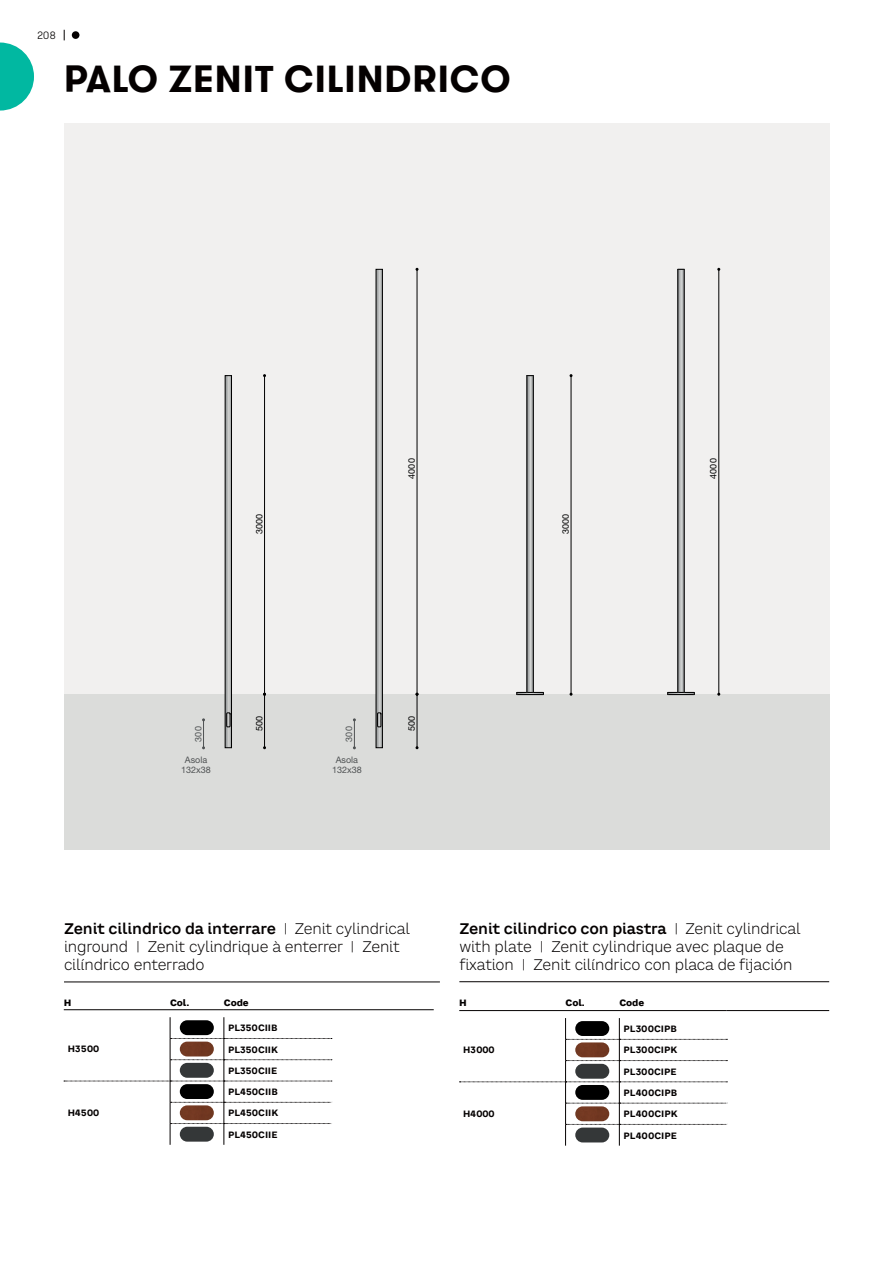
<style>
.page{position:relative;width:893px;height:1263px;background:#fff}
.page>*{position:absolute;margin:0;border:0;box-sizing:border-box;transform-origin:0 0}
.t1{font:700 37.5px "GT Walsheim Pro";letter-spacing:.025em;color:#040000}
.t2{font:300 15px/18px "CA Saygon Text";letter-spacing:-.01em;color:#040000}
.t3{font:300 10.5px "GT Walsheim Pro";color:#040000}
.t4{font:700 9px "CA Saygon Text";color:#040000}
.t5{font:9px/10.8px "Helvetica Neue LTW1 G";color:#4f5253;text-align:center}
.t6{font:9px "Helvetica Neue LTW1 G";color:#000}
.t7{font:9px "CA Saygon Text Bold Monospa";color:#040000}
.t8{font:800 9px "CA Saygon Text";letter-spacing:-.01em;color:#040000}
.s1{font-weight:600}
</style>
<div class="page">
<div style="left:64px;top:123px;width:765px;height:702px;background:#f1f0ef"></div>
<div style="left:64px;top:694px;width:765px;height:156px;background:#dbdcda"></div>
<svg style="left:227px;top:377px;width:3px;height:369px"></svg>
<div style="left:225px;top:375px;width:7px;height:373px;border:1px solid #000"></div>
<div style="left:376px;top:269px;width:6px;height:479px;background:#c2c4c3"></div>
<div style="left:376px;top:269px;width:7px;height:479px;border:1px solid #000"></div>
<svg style="left:528px;top:376px;width:5px;height:316px;background:#b1b3b3"></svg>
<svg style="left:516px;top:692px;width:28px;height:3px"></svg>
<hr style="left:527px;top:376px;width:1px;height:316px;background:#000">
<hr style="left:533px;top:376px;width:1px;height:316px;background:#000">
<svg style="left:678px;top:270px;width:6px;height:422px;background:#a0a2a3"></svg>
<svg style="left:667px;top:692px;width:28px;height:3px"></svg>
<hr style="left:677px;top:269px;width:1px;height:423px;background:#000">
<hr style="left:684px;top:269px;width:1px;height:423px;background:#000">
<hr style="left:571px;top:376px;width:1px;height:318px;background:#000">
<hr style="left:264px;top:376px;width:1px;height:318px;background:#000">
<hr style="left:417px;top:694px;width:1px;height:54px;background:#000">
<hr style="left:264px;top:694px;width:1px;height:54px;background:#000">
<hr style="left:417px;top:269px;width:1px;height:425px;background:#000">
<hr style="left:718px;top:269px;width:1px;height:425px;background:#000">
<div style="left:227px;top:713px;width:3px;height:14px;border:1px solid #000"></div>
<svg style="left:202px;top:718px;width:3px;height:31px"></svg>
<div style="left:377px;top:713px;width:4px;height:14px;border:1px solid #000"></div>
<svg style="left:353px;top:718px;width:3px;height:31px"></svg>
<hr style="left:224px;top:1009px;width:210px;height:1px;background:#040000">
<hr style="left:64px;top:1009px;width:160px;height:1px;background:#040000">
<svg style="left:64px;top:1017px;width:269px;height:128px"></svg>
<div style="left:180px;top:1020px;width:34px;height:15px;background:#000;border-radius:7px"></div>
<img style="left:180px;top:1041px;width:34px;height:15px;border-radius:7px">
<div style="left:180px;top:1063px;width:34px;height:15px;background:#343738;border-radius:7px"></div>
<div style="left:180px;top:1084px;width:34px;height:15px;background:#000;border-radius:7px"></div>
<img style="left:180px;top:1105px;width:34px;height:15px;border-radius:7px">
<div style="left:180px;top:1127px;width:34px;height:14px;background:#343738;border-radius:7px"></div>
<hr style="left:64px;top:982px;width:376px;height:1px;background:#040000">
<hr style="left:727px;top:1010px;width:102px;height:1px;background:#040000">
<hr style="left:459px;top:1010px;width:268px;height:1px;background:#040000">
<svg style="left:459px;top:1018px;width:269px;height:128px"></svg>
<div style="left:575px;top:1021px;width:34px;height:15px;background:#000;border-radius:7px"></div>
<img style="left:575px;top:1042px;width:34px;height:15px;border-radius:7px">
<div style="left:575px;top:1064px;width:34px;height:15px;background:#343738;border-radius:7px"></div>
<div style="left:575px;top:1085px;width:34px;height:15px;background:#000;border-radius:7px"></div>
<img style="left:575px;top:1106px;width:34px;height:15px;border-radius:7px">
<div style="left:575px;top:1127px;width:34px;height:15px;background:#343738;border-radius:7px"></div>
<hr style="left:459px;top:981px;width:370px;height:1px;background:#040000">
<svg style="left:0;top:43px;width:34px;height:68px"></svg>
<div style="left:72px;top:31px;width:7px;height:8px;background:#040000;border-radius:50%"></div>
<p class="t3" style="left:37px;top:28px;width:20px">208</p>
<h1 class="t1" style="left:64px;top:55px;width:448px">PALO ZENIT CILINDRICO</h1>
<p class="t6" style="left:406px;top:478px;width:22px;rotate:-90deg">4000</p>
<p class="t6" style="left:708px;top:478px;width:22px;rotate:-90deg">4000</p>
<p class="t6" style="left:254px;top:534px;width:22px;rotate:-90deg">3000</p>
<p class="t6" style="left:560px;top:534px;width:22px;rotate:-90deg">3000</p>
<p class="t5" style="left:193px;top:741px;width:17px;rotate:-90deg">300</p>
<p class="t5" style="left:181px;top:754px;width:31px">Asola<br>132x38</p>
<p class="t6" style="left:254px;top:731px;width:17px;rotate:-90deg">500</p>
<p class="t6" style="left:406px;top:731px;width:17px;rotate:-90deg">500</p>
<p class="t5" style="left:344px;top:741px;width:17px;rotate:-90deg">300</p>
<p class="t5" style="left:332px;top:754px;width:31px">Asola<br>132x38</p>
<p class="t2" style="left:64px;top:921px;width:347px"><span class="s1">Zenit cilindrico da interrare</span> | Zenit cylindrical inground | Zenit cylindrique à enterrer | Zenit cilíndrico enterrado</p>
<p class="t2" style="left:459px;top:921px;width:343px"><span class="s1">Zenit cilindrico con piastra</span> | Zenit cylindrical with plate | Zenit cylindrique avec plaque de fixation | Zenit cilíndrico con placa de fijación</p>
<p class="t8" style="left:459px;top:1000px;width:9px">H</p>
<p class="t8" style="left:566px;top:1000px;width:21px">Col.</p>
<p class="t8" style="left:619px;top:1000px;width:26px">Code</p>
<p class="t8" style="left:64px;top:999px;width:9px">H</p>
<p class="t8" style="left:170px;top:999px;width:21px">Col.</p>
<p class="t8" style="left:224px;top:999px;width:26px">Code</p>
<p class="t7" style="left:68px;top:1044px;width:33px">H3500</p>
<p class="t7" style="left:68px;top:1108px;width:33px">H4500</p>
<p class="t4" style="left:228px;top:1023px;width:51px">PL350CIIB</p>
<p class="t4" style="left:228px;top:1044px;width:51px">PL350CIIK</p>
<p class="t4" style="left:228px;top:1065px;width:51px">PL350CIIE</p>
<p class="t4" style="left:228px;top:1087px;width:51px">PL450CIIB</p>
<p class="t4" style="left:228px;top:1108px;width:52px">PL450CIIK</p>
<p class="t4" style="left:228px;top:1129px;width:51px">PL450CIIE</p>
<p class="t7" style="left:463px;top:1045px;width:33px">H3000</p>
<p class="t7" style="left:463px;top:1109px;width:33px">H4000</p>
<p class="t4" style="left:624px;top:1024px;width:55px">PL300CIPB</p>
<p class="t4" style="left:624px;top:1045px;width:55px">PL300CIPK</p>
<p class="t4" style="left:624px;top:1066px;width:55px">PL300CIPE</p>
<p class="t4" style="left:624px;top:1087px;width:55px">PL400CIPB</p>
<p class="t4" style="left:624px;top:1109px;width:55px">PL400CIPK</p>
<p class="t4" style="left:624px;top:1130px;width:55px">PL400CIPE</p>
</div>
